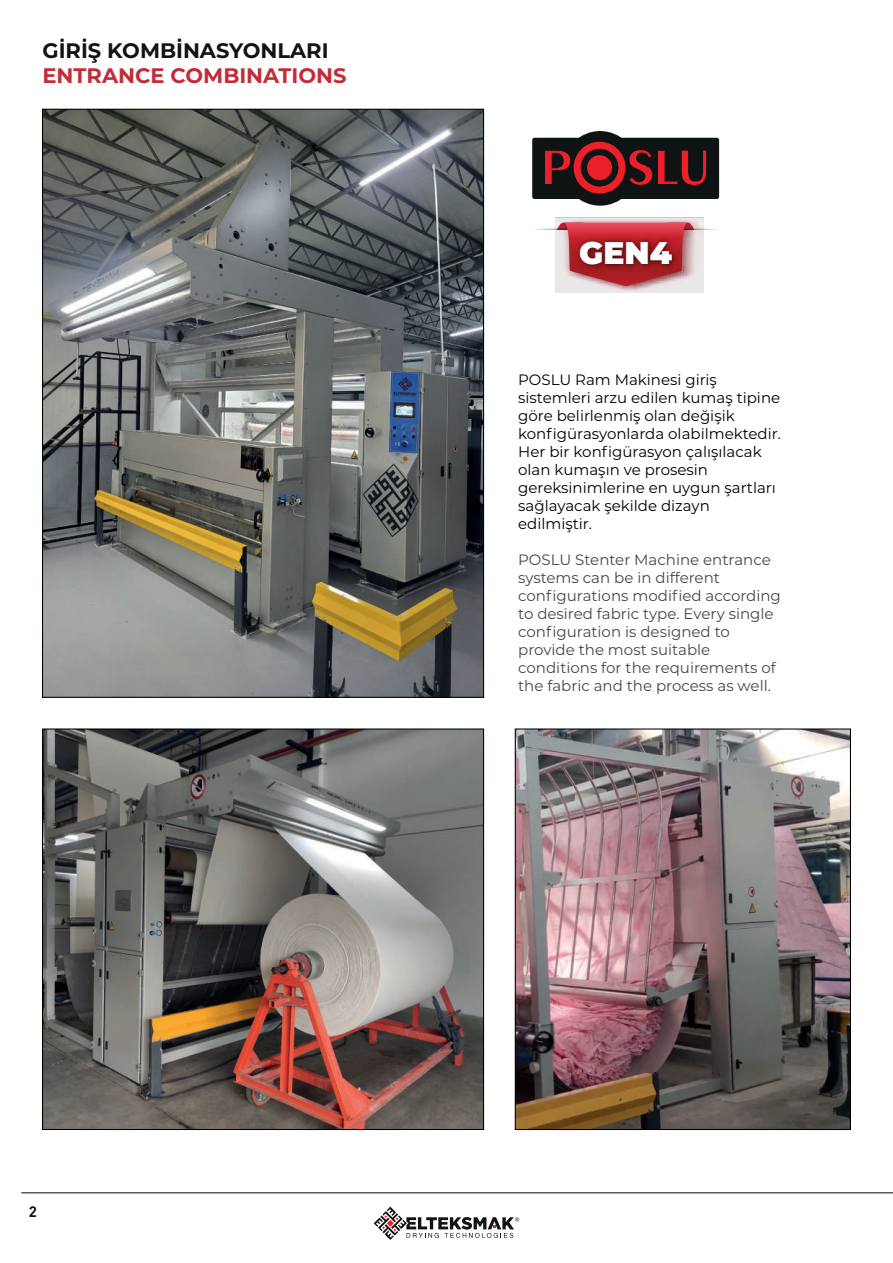
<style>
.page{position:relative;width:893px;height:1263px;background:#fff}
.page>*{position:absolute;margin:0;border:0;box-sizing:border-box;transform-origin:0 0}
.t1{font:900 31.35px "Montserrat";color:#fff}
.t2{font:700 21px "Montserrat";color:#111416}
.t3{font:700 21px "Montserrat";color:#c22c38}
.t4{font:15px/18px "Montserrat";color:#000001}
.t5{font:15px/18px "Montserrat";color:#454749}
.t6{font:700 15px "DIN Bek";color:#111416}
</style>
<div class="page">
<svg style="left:374px;top:1207px;width:145px;height:33px"></svg>
<hr style="left:21px;top:1192px;width:872px;height:1px;background:#111516">
<img style="left:44px;top:111px;width:438px;height:585px">
<img style="left:44px;top:730px;width:438px;height:398px">
<img style="left:517px;top:730px;width:332px;height:398px">
<div style="left:515px;top:728px;width:336px;height:402px;border:1px solid #000001"></div>
<div style="left:532px;top:138px;width:187px;height:61px;background:#0f1313;border-radius:2px"></div>
<div style="left:563px;top:131px;width:74px;height:75px;background:#0f1313;border-radius:50%"></div>
<svg style="left:545px;top:151px;width:25px;height:33px"></svg>
<svg style="left:629px;top:150px;width:23px;height:35px"></svg>
<svg style="left:658px;top:151px;width:48px;height:34px"></svg>
<div style="left:574px;top:142px;width:51px;height:52px;background:#ec2028;border-radius:50%"></div>
<div style="left:581px;top:149px;width:37px;height:37px;background:#0f1313;border-radius:50%"></div>
<div style="left:587px;top:155px;width:25px;height:25px;background:#ec2028;border-radius:50%"></div>
<svg style="left:534px;top:218px;width:184px;height:75px"></svg>
<img style="left:569px;top:227px;width:114px;height:56px">
<h2 class="t2" style="left:43px;top:35px;width:288px">GİRİŞ KOMBİNASYONLARI</h2>
<h2 class="t3" style="left:43px;top:60px;width:306px">ENTRANCE COMBINATIONS</h2>
<h1 class="t1" style="left:579px;top:230px;width:94px">GEN4</h1>
<p class="t4" style="left:518px;top:370px;width:264px">POSLU Ram Makinesi giriş sistemleri arzu edilen kumaş tipine göre belirlenmiş olan değişik konfigürasyonlarda olabilmektedir.<br>Her bir konfigürasyon çalışılacak olan kumaşın ve prosesin gereksinimlerine en uygun şartları sağlayacak şekilde dizayn edilmiştir.</p>
<p class="t5" style="left:518px;top:550px;width:264px">POSLU Stenter Machine entrance systems can be in different configurations modified according to desired fabric type. Every single configuration is designed to provide the most suitable conditions for the requirements of the fabric and the process as well.</p>
<p class="t6" style="left:29px;top:1202px;width:10px">2</p>
</div>
